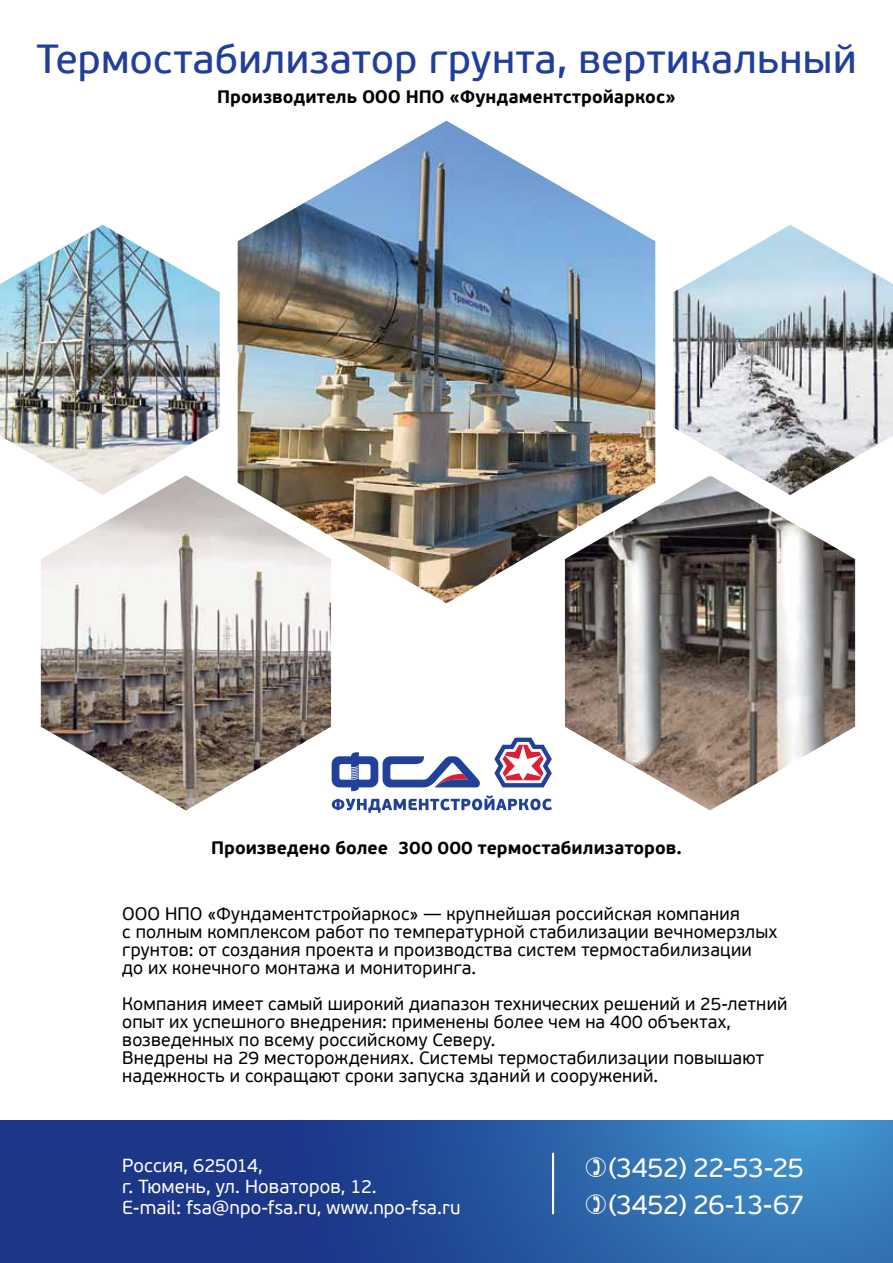
<style>
.page{position:relative;width:893px;height:1263px;background:#fff}
.page>*{position:absolute;margin:0;border:0;box-sizing:border-box;transform-origin:0 0}
.t1{font:40.5px "PF Beau Sans Pro Bbook";letter-spacing:.01em;color:#213f9a}
.t2{font:27.3px/37.7px "PF Beau Sans Pro";letter-spacing:-.025em;color:#fff}
.t3{font:18.9px/20.9px "PF Beau Sans Pro";letter-spacing:.005em;color:#fff}
.t4{font:18px/18px "PF Beau Sans Pro";letter-spacing:.01em;color:#000}
.t5{font:700 18px "PF Beau Sans Pro";color:#000}
</style>
<div class="page">
<svg style="left:0;top:1120px;width:893px;height:143px;background:#27549d"></svg>
<svg style="left:332px;top:738px;width:220px;height:75px"></svg>
<hr style="left:552px;top:1153px;width:2px;height:61px;background:#fff">
<img style="left:0;top:225px;width:220px;height:250px">
<img style="left:673px;top:225px;width:220px;height:250px">
<img style="left:565px;top:475px;width:290px;height:335px">
<img style="left:41px;top:475px;width:290px;height:335px">
<img style="left:238px;top:121px;width:417px;height:482px">
<svg style="left:586px;top:1156px;width:20px;height:20px"></svg>
<svg style="left:586px;top:1194px;width:20px;height:20px"></svg>
<h1 class="t1" style="left:36px;top:35px;width:822px">Термостабилизатор грунта, вертикальный</h1>
<p class="t5" style="left:217px;top:85px;width:460px">Производитель ООО НПО «Фундаментстройаркос»</p>
<p class="t5" style="left:211px;top:837px;width:472px">Произведено более 300 000 термостабилизаторов.</p>
<p class="t4" style="left:122px;top:905px;width:656px">ООО НПО «Фундаментстройаркос» — крупнейшая российская компания<br>с полным комплексом работ по температурной стабилизации вечномерзлых грунтов: от создания проекта и производства систем термостабилизации до их конечного монтажа и мониторинга.</p>
<p class="t4" style="left:122px;top:995px;width:667px">Компания имеет самый широкий диапазон технических решений и 25-летний опыт их успешного внедрения: применены более чем на 400 объектах, возведенных по всему российскому Северу.<br>Внедрены на 29 месторождениях. Системы термостабилизации повышают надежность и сокращают сроки запуска зданий и сооружений.</p>
<p class="t3" style="left:122px;top:1156px;width:340px">Россия, 625014,<br>г. Тюмень, ул. Новаторов, 12.<br>E-mail: fsa@npo-fsa.ru, www.npo-fsa.ru</p>
<h2 class="t2" style="left:609px;top:1149px;width:197px">(3452) 22‑53‑25 (3452) 26‑13‑67</h2>
</div>
